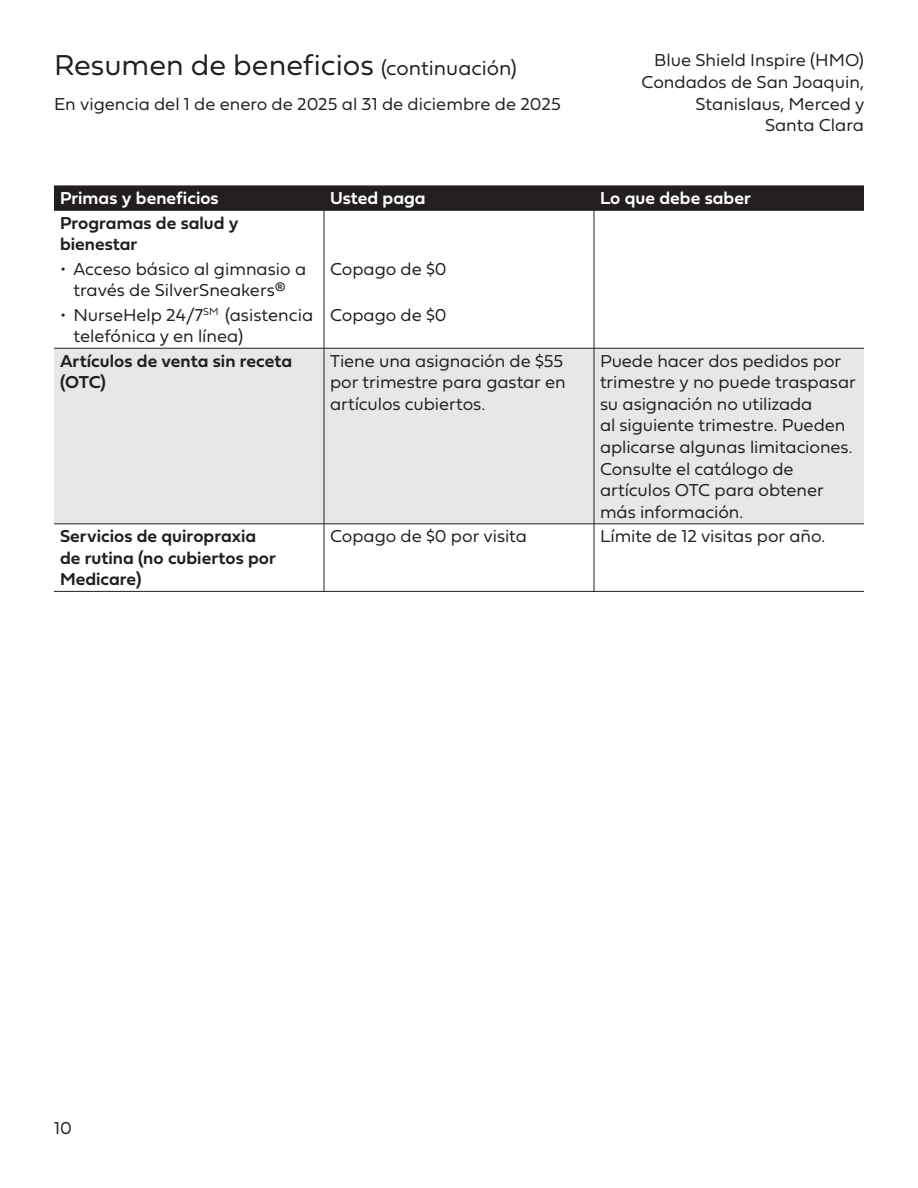
<style>
.page{position:relative;width:918px;height:1188px;background:#fff}
.page>*{position:absolute;margin:0;border:0;box-sizing:border-box;transform-origin:0 0}
.t1{font:30px "Fieldwork Geo Light";color:#231f20}
.t2{font:18px/21.6px "Fieldwork Geo Light";letter-spacing:-.005em;color:#231f20}
.t3{font:18px/21.6px "Fieldwork Geo Demibold";color:#231f20}
.t4{font:18px "Fieldwork Geo Demibold";color:#fff}
.s1{font-size:21px}
</style>
<div class="page">
<svg style="left:54px;top:211px;width:810px;height:380px"></svg>
<div style="left:54px;top:349px;width:810px;height:175px;background:#e6e7e9"></div>
<div style="left:54px;top:186px;width:810px;height:24px;background:#231f20"></div>
<hr style="left:54px;top:210px;width:270px;height:1px;background:#231f20">
<hr style="left:324px;top:210px;width:270px;height:1px;background:#231f20">
<hr style="left:594px;top:210px;width:270px;height:1px;background:#231f20">
<hr style="left:324px;top:211px;width:1px;height:45px;background:#231f20">
<hr style="left:594px;top:211px;width:1px;height:45px;background:#231f20">
<hr style="left:54px;top:348px;width:270px;height:1px;background:#231f20">
<hr style="left:324px;top:348px;width:270px;height:1px;background:#231f20">
<hr style="left:324px;top:348px;width:1px;height:176px;background:#231f20">
<hr style="left:594px;top:348px;width:270px;height:1px;background:#231f20">
<hr style="left:594px;top:348px;width:1px;height:176px;background:#231f20">
<hr style="left:54px;top:524px;width:270px;height:1px;background:#231f20">
<hr style="left:324px;top:524px;width:270px;height:1px;background:#231f20">
<hr style="left:324px;top:524px;width:1px;height:67px;background:#231f20">
<hr style="left:594px;top:524px;width:270px;height:1px;background:#231f20">
<hr style="left:594px;top:524px;width:1px;height:67px;background:#231f20">
<hr style="left:54px;top:591px;width:270px;height:1px;background:#231f20">
<hr style="left:324px;top:591px;width:270px;height:1px;background:#231f20">
<hr style="left:594px;top:591px;width:270px;height:1px;background:#231f20">
<hr style="left:324px;top:256px;width:1px;height:46px;background:#231f20">
<hr style="left:594px;top:256px;width:1px;height:46px;background:#231f20">
<hr style="left:324px;top:302px;width:1px;height:46px;background:#231f20">
<hr style="left:594px;top:302px;width:1px;height:46px;background:#231f20">
<p class="t1" style="left:54px;top:41px;width:464px">Resumen de beneficios <span class="s1">(continuación)</span></p>
<p class="t2" style="left:54px;top:92px;width:508px">En vigencia del 1 de enero de 2025 al 31 de diciembre de 2025</p>
<p class="t2" style="left:654px;top:49px;width:211px">Blue Shield Inspire (HMO)</p>
<p class="t2" style="left:641px;top:70px;width:224px;text-align:right">Condados de San Joaquin,<br>Stanislaus, Merced y<br>Santa Clara</p>
<p class="t4" style="left:60px;top:184px;width:160px">Primas y beneficios</p>
<p class="t4" style="left:330px;top:184px;width:97px">Usted paga</p>
<p class="t4" style="left:600px;top:184px;width:152px">Lo que debe saber</p>
<p class="t3" style="left:60px;top:211px;width:180px">Programas de salud y bienestar</p>
<p class="t2" style="left:60px;top:257px;width:248px;text-align:center">• Acceso básico al gimnasio a través de SilverSneakers®</p>
<p class="t2" style="left:330px;top:257px;width:118px">Copago de $0</p>
<p class="t2" style="left:74px;top:303px;width:241px;text-indent:-14px">• NurseHelp 24/7<sup>SM</sup> (asistencia telefónica y en línea)</p>
<p class="t2" style="left:330px;top:303px;width:118px">Copago de $0</p>
<p class="t3" style="left:60px;top:349px;width:234px">Artículos de venta sin receta (OTC)</p>
<p class="t2" style="left:330px;top:349px;width:237px">Tiene una asignación de $55 por trimestre para gastar en artículos cubiertos.</p>
<p class="t2" style="left:600px;top:349px;width:257px">Puede hacer dos pedidos por trimestre y no puede traspasar su asignación no utilizada<br>al siguiente trimestre. Pueden aplicarse algunas limitaciones.<br>Consulte el catálogo de artículos OTC para obtener más información.</p>
<p class="t3" style="left:60px;top:525px;width:217px">Servicios de quiropraxia de rutina (no cubiertos por<br>Medicare)</p>
<p class="t2" style="left:330px;top:525px;width:198px">Copago de $0 por visita</p>
<p class="t2" style="left:600px;top:525px;width:227px">Límite de 12 visitas por año.</p>
<p class="t2" style="left:54px;top:1116px;width:19px">10</p>
</div>
